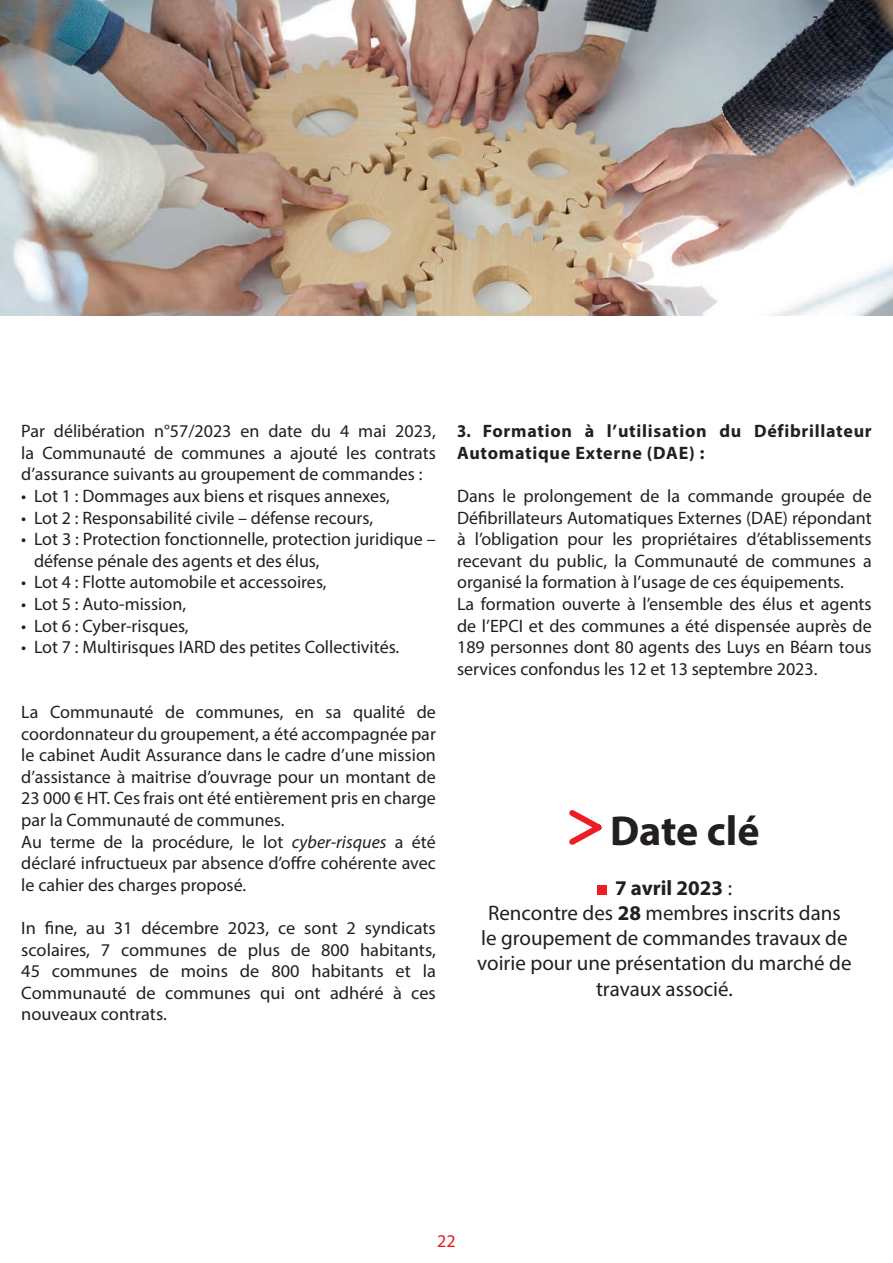
<style>
.page{position:relative;width:893px;height:1263px;background:#fff}
.page>*{position:absolute;margin:0;border:0;box-sizing:border-box;transform-origin:0 0}
.t1{font:700 42px "Myriad Pro";color:#231f20}
.t2{font:21px "Myriad Pro";color:#231f20}
.t3{font:700 21px "Myriad Pro";color:#231f20}
.t4{font:18px/21.6px "Myriad Pro";color:#231f20}
.t5{font:700 18px/21.6px "Myriad Pro";letter-spacing:.04em;color:#231f20;scale:.93 1}
.t6{font:18px "Myriad Pro";color:#e51a23}
.s1{font-style:italic}
.s2{font-weight:400}
.s3{font-weight:700}
</style>
<div class="page">
<img style="left:0;top:0;width:893px;height:315px">
<div style="left:597px;top:885px;width:9px;height:10px;background:#ee1d23"></div>
<svg style="left:569px;top:810px;width:33px;height:35px"></svg>
<p class="t4" style="left:21px;top:420px;width:416px;text-align:justify">Par délibération n°57/2023 en date du 4 mai 2023, la Communauté de communes a ajouté les contrats d’assurance suivants au groupement de commandes :</p>
<p class="t4" style="left:21px;top:485px;width:370px">• Lot 1 : Dommages aux biens et risques annexes,</p>
<p class="t4" style="left:21px;top:506px;width:353px">• Lot 2 : Responsabilité civile – défense recours,</p>
<p class="t4" style="left:34px;top:528px;width:403px;text-indent:-13px">• Lot 3 : Protection fonctionnelle, protection juridique – défense pénale des agents et des élus,</p>
<p class="t4" style="left:21px;top:571px;width:307px">• Lot 4 : Flotte automobile et accessoires,</p>
<p class="t4" style="left:21px;top:593px;width:166px">• Lot 5 : Auto-mission,</p>
<p class="t4" style="left:21px;top:614px;width:169px">• Lot 6 : Cyber-risques,</p>
<p class="t4" style="left:21px;top:636px;width:380px">• Lot 7 : Multirisques IARD des petites Collectivités.</p>
<p class="t4" style="left:21px;top:701px;width:416px">La Communauté de communes, en sa qualité de coordonnateur du groupement, a été accompagnée par le cabinet Audit Assurance dans le cadre d’une mission d’assistance à maitrise d’ouvrage pour un montant de 23 000 € HT. Ces frais ont été entièrement pris en charge par la Communauté de communes.<br>Au terme de la procédure, le lot <span class="s1">cyber-risques</span> a été déclaré infructueux par absence d’offre cohérente avec le cahier des charges proposé.</p>
<p class="t4" style="left:21px;top:917px;width:416px;text-align:justify">In fine, au 31 décembre 2023, ce sont 2 syndicats scolaires, 7 communes de plus de 800 habitants, 45 communes de moins de 800 habitants et la Communauté de communes qui ont adhéré à ces nouveaux contrats.</p>
<p class="t5" style="left:457px;top:420px;width:447px">3. Formation à l’utilisation du Défibrillateur<br>Automatique Externe (DAE) :</p>
<p class="t4" style="left:457px;top:485px;width:416px">Dans le prolongement de la commande groupée de Défibrillateurs Automatiques Externes (DAE) répondant à l’obligation pour les propriétaires d’établissements recevant du public, la Communauté de communes a organisé la formation à l’usage de ces équipements.<br>La formation ouverte à l’ensemble des élus et agents de l’EPCI et des communes a été dispensée auprès de 189 personnes dont 80 agents des Luys en Béarn tous services confondus les 12 et 13 septembre 2023.</p>
<h1 class="t1" style="left:610px;top:803px;width:151px">Date clé</h1>
<p class="t3" style="left:615px;top:874px;width:119px">7 avril 2023 <span class="s2">:</span></p>
<p class="t2" style="left:488px;top:900px;width:354px">Rencontre des <span class="s3">28</span> membres inscrits dans</p>
<p class="t2" style="left:481px;top:925px;width:368px">le groupement de commandes travaux de</p>
<p class="t2" style="left:477px;top:950px;width:376px">voirie pour une présentation du marché de</p>
<p class="t2" style="left:596px;top:976px;width:138px">travaux associé.</p>
<p class="t6" style="left:437px;top:1229px;width:20px">22</p>
</div>
